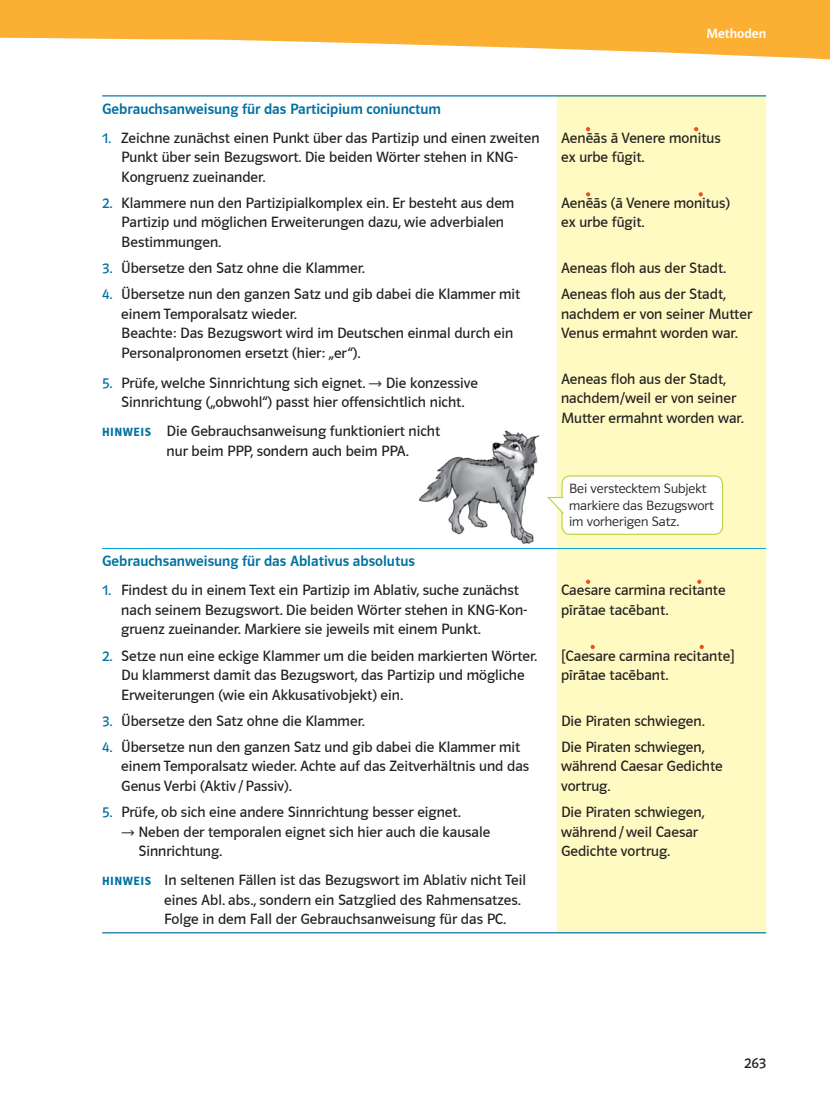
<style>
.page{position:relative;width:830px;height:1106px;background:#fff}
.page>*{position:absolute;margin:0;border:0;box-sizing:border-box;transform-origin:0 0}
.t1{font:15px/19.5px "Polo CE11 K Buch";color:#231f20}
.t2{font:15px "Polo CE11 K Krftg";color:#0071a1}
.t3{font:13.5px/16.5px "Polo CE11 K Leicht";color:#231f20}
.t4{font:13.5px "Polo CE11 K Krftg";letter-spacing:.005em;color:#fff}
.s1{color:#0071a1}
.s2{font-family:"Polo CE11 K Hfett";font-size:12px;color:#0071a1}
</style>
<div class="page">
<div style="left:556px;top:96px;width:209px;height:836px;background:#fffac1"></div>
<hr style="left:102px;top:932px;width:454px;height:1px;background:#0071a1">
<hr style="left:556px;top:932px;width:209px;height:1px;background:#0071a1">
<hr style="left:102px;top:95px;width:454px;height:1px;background:#0071a1">
<hr style="left:556px;top:95px;width:209px;height:1px;background:#0071a1">
<hr style="left:102px;top:548px;width:454px;height:1px;background:#08a7e0">
<hr style="left:556px;top:548px;width:209px;height:1px;background:#08a7e0">
<svg style="left:585px;top:127px;width:5px;height:4px"></svg>
<svg style="left:693px;top:127px;width:5px;height:4px"></svg>
<svg style="left:585px;top:192px;width:5px;height:4px"></svg>
<svg style="left:698px;top:192px;width:4px;height:4px"></svg>
<img style="left:419px;top:430px;width:121px;height:113px">
<div style="left:561px;top:476px;width:161px;height:58px;background:#fff;border-radius:8px"></div>
<div style="left:561px;top:475px;width:161px;height:60px;border:1px solid #bcd646;border-radius:8px"></div>
<svg style="left:547px;top:496px;width:17px;height:19px"></svg>
<svg style="left:585px;top:579px;width:5px;height:5px"></svg>
<svg style="left:696px;top:579px;width:5px;height:5px"></svg>
<svg style="left:590px;top:645px;width:4px;height:4px"></svg>
<svg style="left:699px;top:645px;width:4px;height:4px"></svg>
<svg style="left:0;top:0;width:830px;height:61px"></svg>
<p class="t4" style="left:706px;top:26px;width:61px">Methoden</p>
<p class="t2" style="left:102px;top:100px;width:340px">Gebrauchsanweisung für das Participium coniunctum</p>
<p class="t1" style="left:121px;top:128px;width:419px;text-indent:-19px"><span class="s1">1.</span> Zeichne zunächst einen Punkt über das Partizip und einen zweiten<br>Punkt über sein Bezugswort. Die beiden Wörter stehen in KNG--<br>Kongruenz zueinander.</p>
<p class="t1" style="left:561px;top:128px;width:161px">Aenēās ā Venere monitus ex urbe fūgit.</p>
<p class="t1" style="left:121px;top:193px;width:394px;text-indent:-19px"><span class="s1">2.</span> Klammere nun den Partizipialkomplex ein. Er besteht aus dem<br>Partizip und möglichen Erweiterungen dazu, wie adverbialen<br>Bestimmungen.</p>
<p class="t1" style="left:561px;top:193px;width:170px">Aenēās (ā Venere monitus) ex urbe fūgit.</p>
<p class="t1" style="left:102px;top:258px;width:264px"><span class="s1">3.</span> Übersetze den Satz ohne die Klammer.</p>
<p class="t1" style="left:561px;top:258px;width:166px">Aeneas floh aus der Stadt.</p>
<p class="t1" style="left:121px;top:285px;width:400px;text-indent:-19px"><span class="s1">4.</span> Übersetze nun den ganzen Satz und gib dabei die Klammer mit einem Temporalsatz wieder.<br>Beachte: Das Bezugswort wird im Deutschen einmal durch ein Personalpronomen ersetzt (hier: „er“).</p>
<p class="t1" style="left:561px;top:285px;width:192px">Aeneas floh aus der Stadt, nachdem er von seiner Mutter<br>Venus ermahnt worden war.</p>
<p class="t1" style="left:102px;top:373px;width:264px"><span class="s1">5.</span> Prüfe, welche Sinnrichtung sich eignet.</p>
<p class="t1" style="left:561px;top:369px;width:184px">Aeneas floh aus der Stadt, nachdem/weil er von seiner<br>Mutter ermahnt worden war.</p>
<p class="t1" style="left:121px;top:373px;width:358px;text-indent:264px">Die konzessive<br>Sinnrichtung („obwohl“) passt hier offensichtlich nicht.</p>
<p class="t1" style="left:166px;top:422px;width:275px;text-indent:-64px"><span class="s2">HINWEIS</span> Die Gebrauchsanweisung funktioniert nicht nur beim PPP, sondern auch beim PPA.</p>
<p class="t3" style="left:568px;top:480px;width:146px">Bei verstecktem Subjekt markiere das Bezugswort im vorherigen Satz.</p>
<p class="t2" style="left:102px;top:553px;width:314px">Gebrauchsanweisung für das Ablativus absolutus</p>
<p class="t1" style="left:121px;top:581px;width:407px;text-indent:-19px"><span class="s1">1.</span> Findest du in einem Text ein Partizip im Ablativ, suche zunächst nach seinem Bezugswort. Die beiden Wörter stehen in KNG-Kon&shy;gruenz zueinander. Markiere sie jeweils mit einem Punkt.</p>
<p class="t1" style="left:560px;top:581px;width:166px">Caesare carmina recitante pīrātae tacēbant.</p>
<p class="t1" style="left:121px;top:646px;width:417px;text-indent:-19px"><span class="s1">2.</span> Setze nun eine eckige Klammer um die beiden markierten Wörter.<br>Du klammerst damit das Bezugswort, das Partizip und mögliche<br>Erweiterungen (wie ein Akkusativobjekt) ein.</p>
<p class="t1" style="left:560px;top:646px;width:175px">[Caesare carmina recitante] pīrātae tacēbant.</p>
<p class="t1" style="left:102px;top:711px;width:264px"><span class="s1">3.</span> Übersetze den Satz ohne die Klammer.</p>
<p class="t1" style="left:560px;top:711px;width:145px">Die Piraten schwiegen.</p>
<p class="t1" style="left:121px;top:737px;width:409px;text-indent:-19px"><span class="s1">4.</span> Übersetze nun den ganzen Satz und gib dabei die Klammer mit einem Temporalsatz wieder. Achte auf das Zeitverhältnis und das<br>Genus Verbi (Aktiv /Passiv).</p>
<p class="t1" style="left:560px;top:737px;width:163px">Die Piraten schwiegen, während Caesar Gedichte vortrug.</p>
<p class="t1" style="left:138px;top:802px;width:353px;text-indent:-36px"><span class="s1">5.</span> Prüfe, ob sich eine andere Sinnrichtung besser eignet.<br>Neben der temporalen eignet sich hier auch die kausale<br>Sinnrichtung.</p>
<p class="t1" style="left:164px;top:870px;width:363px;text-indent:-62px"><span class="s2">HINWEIS</span> In seltenen Fällen ist das Bezugswort im Ablativ nicht Teil eines Abl. abs., sondern ein Satzglied des Rahmensatzes.<br>Folge in dem Fall der Gebrauchsanweisung für das PC.</p>
<p class="t1" style="left:560px;top:802px;width:145px">Die Piraten schwiegen, während/weil Caesar<br>Gedichte vortrug.</p>
<p class="t1" style="left:743px;top:1053px;width:23px">263</p>
</div>
